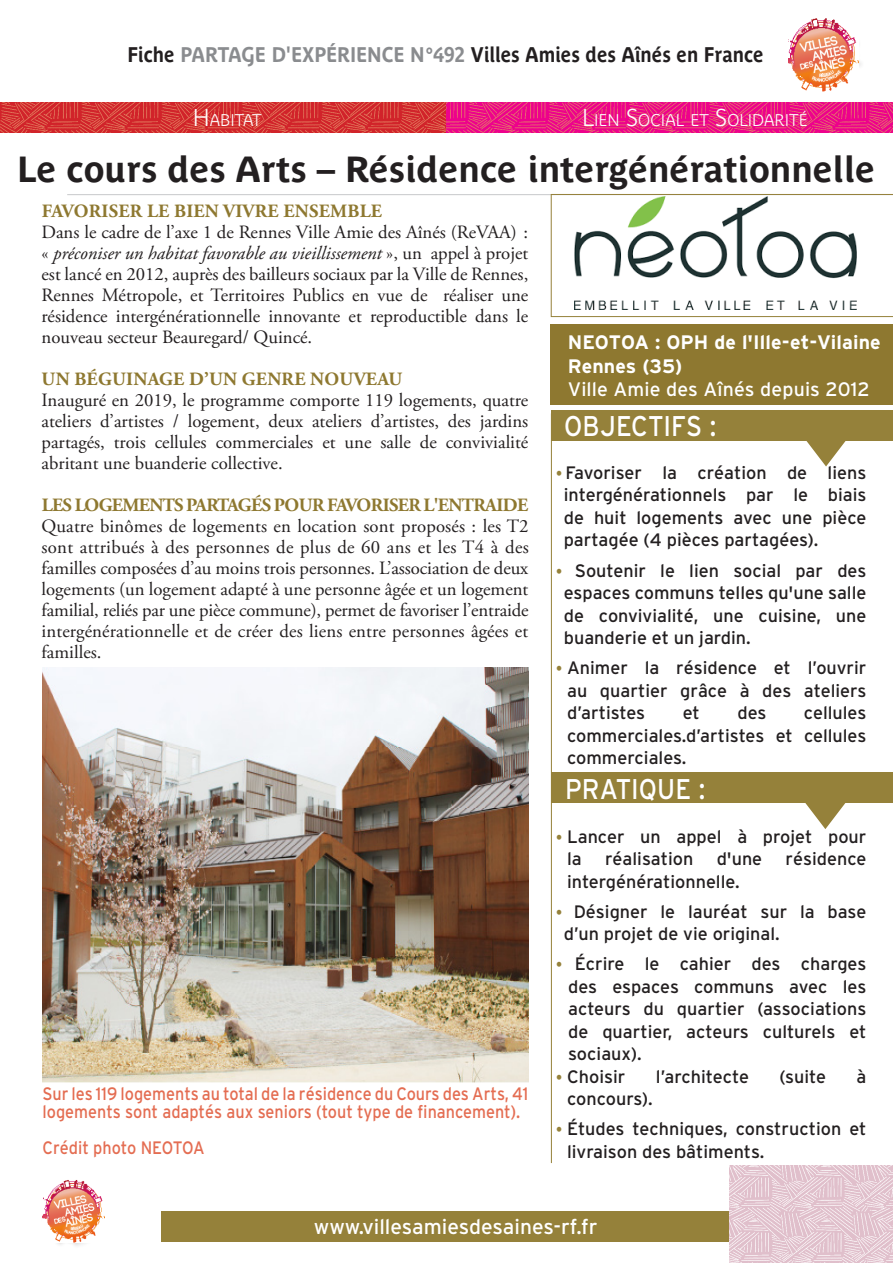
<style>
.page{position:relative;width:893px;height:1263px;background:#fff}
.page>*{position:absolute;margin:0;border:0;box-sizing:border-box;transform-origin:0 0}
.Titre_Fondation{font:700 36px "Parisine Plus Std";color:#231f20}
.Titre_cadre_Fiches_K{font:28.5px "Interstate";letter-spacing:.005em;color:#fff;scale:.9 1}
.Texte_Fiches{font:700 21px "Parisine Plus Std";letter-spacing:-.005em;color:#231f20;scale:.9 1}
.Hyperlien_Source{font:21px "Interstate";color:#fff}
.Texte_Fiches-2{font:700 19.5px "Interstate";letter-spacing:.005em;color:#fff}
.Texte_Fiches-3{font:19.5px "Interstate";letter-spacing:.005em;color:#fff}
.Hyperlien_Source_en{font:18.75px/21px "Adobe Garamond Pro";color:#231f20;text-align:justify}
.Texte_Fiches-4{font:18.75px/21px "Adobe Garamond Pro";letter-spacing:.005em;color:#231f20;text-align:justify}
.Texte_Fiches-5{font:700 18.75px "Adobe Garamond Pro";letter-spacing:-.03em;color:#8e7830}
.Texte_Fiches-6{font:700 18.75px "Adobe Garamond Pro";letter-spacing:.015em;color:#8e7830}
.Hyperlien_Source_en-2{font:700 18.75px "Adobe Garamond Pro";letter-spacing:.015em;color:#8e7830}
.Hyperlien_Source_en-3{font:18px/22.5px "Interstate";color:#231f20;text-align:justify}
.Hyperlien_Source-2{font:18px/18px "Interstate";color:#e46d52;scale:.9 1}
.t1{font:700 16.8px "Parisine Plus Std Clair";color:#fff}
.s1{color:#8a8c8f}
.s2{font-size:24px}
.s3{font-style:italic}
.s4{font-family:"Adobe Garamond Pro";color:#95813a}
</style>
<div class="page">
<hr style="left:67px;top:194px;width:826px;height:1px;background:#c7c8ca">
<div style="left:162px;top:1212px;width:591px;height:30px;background:#95813a"></div>
<svg style="left:551px;top:194px;width:342px;height:123px"></svg>
<hr style="left:551px;top:413px;width:1px;height:750px;background:#95813a">
<div style="left:552px;top:410px;width:341px;height:30px;background:#95813a"></div>
<svg style="left:804px;top:440px;width:44px;height:26px"></svg>
<div style="left:551px;top:324px;width:342px;height:81px;background:#8e7830"></div>
<div style="left:551px;top:773px;width:342px;height:30px;background:#95813a"></div>
<svg style="left:805px;top:803px;width:41px;height:26px"></svg>
<img style="left:730px;top:1165px;width:163px;height:98px">
<img style="left:788px;top:18px;width:70px;height:73px">
<div style="left:40px;top:1179px;width:65px;height:70px;background:#231f20;opacity:.25"></div>
<img style="left:43px;top:1179px;width:62px;height:64px">
<img style="left:43px;top:668px;width:485px;height:414px">
<img style="left:574px;top:196px;width:283px;height:113px">
<img style="left:0;top:102px;width:446px;height:30px">
<svg style="left:446px;top:102px;width:447px;height:30px;background:#ea1e82"></svg>
<p class="Texte_Fiches" style="left:127px;top:42px;width:708px">Fiche <span class="s1">PARTAGE D'EXPÉRIENCE N°492</span> Villes Amies des Aînés en France</p>
<p class="t1" style="left:193px;top:110px;width:70px"><span class="s2">H</span>ABITAT</p>
<p class="t1" style="left:582px;top:110px;width:227px"><span class="s2">L</span>IEN <span class="s2">S</span>OCIAL ET <span class="s2">S</span>OLIDARITÉ</p>
<p class="Titre_Fondation" style="left:17px;top:148px;width:859px">Le cours des Arts – Résidence intergénérationnelle</p>
<p class="Texte_Fiches-6" style="left:42px;top:200px;width:342px">FAVORISER LE BIEN VIVRE ENSEMBLE</p>
<p class="Hyperlien_Source_en" style="left:42px;top:222px;width:488px">Dans le cadre de l’axe 1 de Rennes Ville Amie des Aînés (ReVAA) : « <span class="s3">préconiser un habitat favorable au vieillissement</span> », un appel à projet est lancé en 2012, auprès des bailleurs sociaux par la Ville de Rennes, Rennes Métropole, et Territoires Publics en vue de réaliser une résidence intergénérationnelle innovante et reproductible dans le nouveau secteur Beauregard/ Quincé.</p>
<p class="Hyperlien_Source_en-2" style="left:42px;top:368px;width:362px">UN BÉGUINAGE D’UN GENRE NOUVEAU</p>
<p class="Hyperlien_Source_en" style="left:42px;top:390px;width:488px">Inauguré en 2019, le programme comporte 119 logements, quatre ateliers d’artistes / logement, deux ateliers d’artistes, des jardins partagés, trois cellules commerciales et une salle de convivialité abritant une buanderie collective.</p>
<p class="Texte_Fiches-5" style="left:42px;top:494px;width:488px">LES LOGEMENTS PARTAGÉS POUR FAVORISER L'ENTRAIDE</p>
<p class="Texte_Fiches-4" style="left:42px;top:516px;width:489px">Quatre binômes de logements en location sont proposés : les T2 sont attribués à des personnes de plus de 60 ans et les T4 à des familles composées d’au moins trois personnes. L’association de deux logements (un logement adapté à une personne âgée et un logement familial, reliés par une pièce commune), permet de favoriser l’entraide intergénérationnelle et de créer des liens entre personnes âgées et familles.</p>
<p class="Hyperlien_Source-2" style="left:43px;top:1084px;width:541px">Sur les 119 logements au total de la résidence du Cours des Arts, 41 logements sont adaptés aux seniors (tout type de financement).</p>
<p class="Hyperlien_Source-2" style="left:43px;top:1138px;width:182px">Crédit photo NEOTOA</p>
<p class="Texte_Fiches-2" style="left:568px;top:332px;width:314px">NEOTOA : OPH de l'Ille-et-Vilaine</p>
<p class="Texte_Fiches-2" style="left:568px;top:355px;width:116px">Rennes (35)</p>
<p class="Texte_Fiches-3" style="left:568px;top:378px;width:303px">Ville Amie des Aînés depuis 2012</p>
<p class="Titre_cadre_Fiches_K" style="left:564px;top:410px;width:170px">OBJECTIFS :</p>
<p class="Hyperlien_Source_en-3" style="left:555px;top:461px;width:313px"><span class="s4">•</span> Favoriser la création de liens</p>
<p class="Hyperlien_Source_en-3" style="left:564px;top:484px;width:304px">intergénérationnels par le biais de huit logements avec une pièce partagée (4 pièces partagées).</p>
<p class="Hyperlien_Source_en-3" style="left:555px;top:559px;width:312px"><span class="s4">•</span> Soutenir le lien social par des</p>
<p class="Hyperlien_Source_en-3" style="left:564px;top:581px;width:304px">espaces communs telles qu'une salle de convivialité, une cuisine, une buanderie et un jardin.</p>
<p class="Hyperlien_Source_en-3" style="left:567px;top:656px;width:301px;text-indent:-12px"><span class="s4">•</span> Animer la résidence et l’ouvrir au quartier grâce à des ateliers d’artistes</p>
<p class="Hyperlien_Source_en-3" style="left:567px;top:701px;width:301px;text-indent:237px">cellules commerciales.d’artistes et cellules commerciales.</p>
<p class="Hyperlien_Source_en-3" style="left:683px;top:701px;width:19px">et</p>
<p class="Hyperlien_Source_en-3" style="left:737px;top:701px;width:31px">des</p>
<p class="Titre_cadre_Fiches_K" style="left:565px;top:773px;width:157px">PRATIQUE :</p>
<p class="Hyperlien_Source_en-3" style="left:567px;top:825px;width:301px;text-indent:-12px"><span class="s4">•</span> Lancer un appel à projet pour la</p>
<p class="Hyperlien_Source_en-3" style="left:605px;top:847px;width:90px">réalisation</p>
<p class="Hyperlien_Source_en-3" style="left:717px;top:847px;width:47px">d'une</p>
<p class="Hyperlien_Source_en-3" style="left:786px;top:847px;width:82px">résidence</p>
<p class="Hyperlien_Source_en-3" style="left:567px;top:870px;width:174px">intergénérationnelle.</p>
<p class="Hyperlien_Source_en-3" style="left:555px;top:900px;width:313px"><span class="s4">•</span> Désigner le lauréat sur la base</p>
<p class="Hyperlien_Source_en-3" style="left:564px;top:922px;width:217px">d’un projet de vie original.</p>
<p class="Hyperlien_Source_en-3" style="left:555px;top:952px;width:313px"><span class="s4">•</span> Écrire le cahier des charges</p>
<p class="Hyperlien_Source_en-3" style="left:568px;top:975px;width:300px">des espaces communs avec les acteurs du quartier (associations de quartier, acteurs culturels et sociaux).</p>
<p class="Hyperlien_Source_en-3" style="left:555px;top:1065px;width:72px"><span class="s4">•</span> Choisir</p>
<p class="Hyperlien_Source_en-3" style="left:656px;top:1065px;width:95px">l’architecte</p>
<p class="Hyperlien_Source_en-3" style="left:779px;top:1065px;width:48px">(suite</p>
<p class="Hyperlien_Source_en-3" style="left:856px;top:1065px;width:11px">à</p>
<p class="Hyperlien_Source_en-3" style="left:567px;top:1087px;width:87px">concours).</p>
<p class="Hyperlien_Source_en-3" style="left:567px;top:1117px;width:301px;text-indent:-12px"><span class="s4">•</span> Études techniques, construction et livraison des bâtiments.</p>
<p class="Hyperlien_Source" style="left:314px;top:1214px;width:285px">www.villesamiesdesaines-rf.fr</p>
</div>
